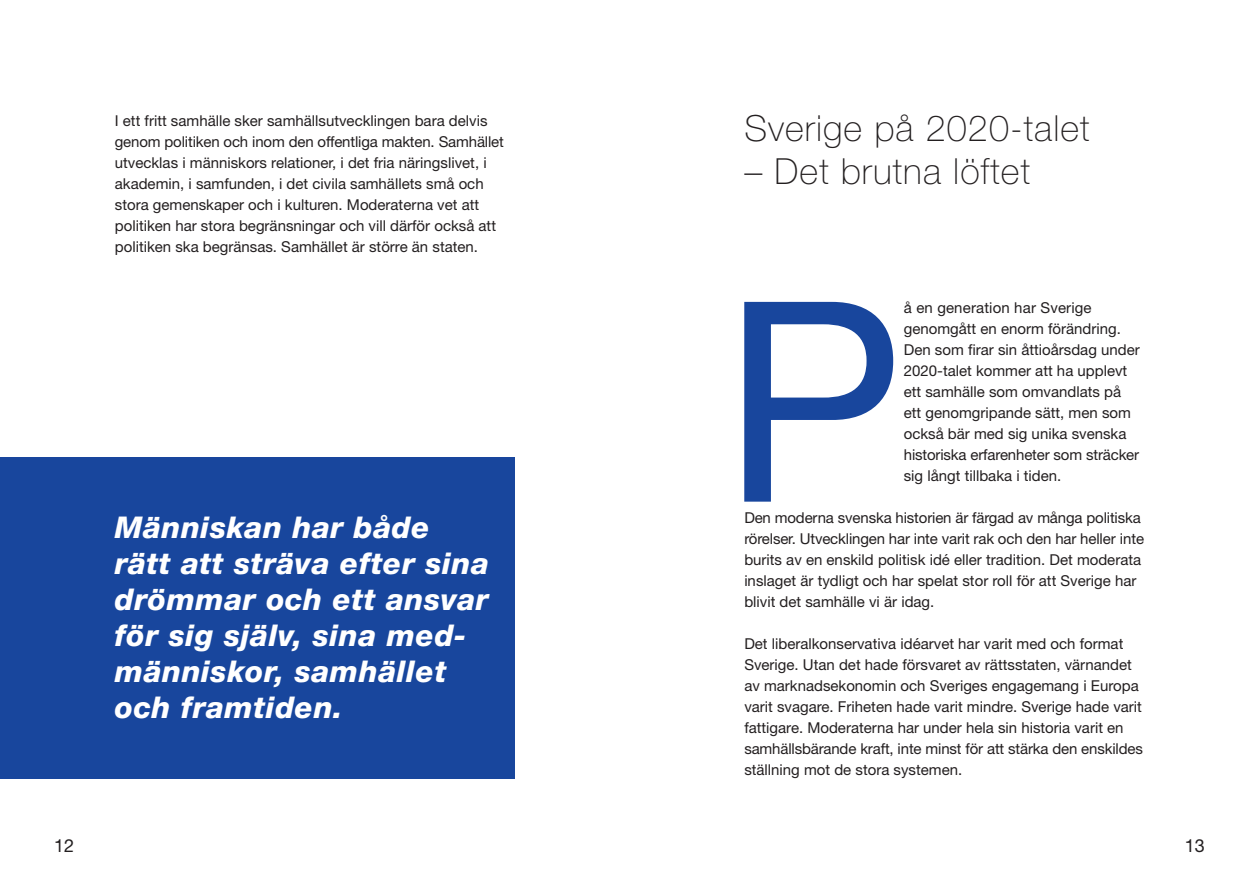
<style>
.page{position:relative;width:1259px;height:893px;background:#fff}
.page>*{position:absolute;margin:0;border:0;box-sizing:border-box;transform-origin:0 0}
.t1{font:279.75px "Helvetica Neue LT Std";color:#18469d}
.t2{font:100 36px "Helvetica Neue LT Std";letter-spacing:.03em;color:#231f20}
.t3{font:italic 800 30px/36px "Helvetica Neue LT Std";letter-spacing:.02em;color:#fff}
.t4{font:18px "Helvetica Neue LT Std";color:#231f20}
.t5{font:15px/21px "Helvetica Neue LT Std";color:#231f20}
</style>
<div class="page">
<div style="left:0;top:457px;width:514px;height:321px;background:#18469d"></div>
<p class="t5" style="left:115px;top:109px;width:390px">I ett fritt samhälle sker samhällsutvecklingen bara delvis genom politiken och inom den offentliga makten. Samhället utvecklas i människors relationer, i det fria näringslivet, i akademin, i samfunden, i det civila samhällets små och stora gemenskaper och i kulturen. Moderaterna vet att politiken har stora begränsningar och vill därför också att politiken ska begränsas. Samhället är större än staten.</p>
<h3 class="t3" style="left:115px;top:509px;width:375px">Människan har både rätt att sträva efter sina drömmar och ett ansvar för sig själv, sina med&shy;människor, samhället och framtiden.</h3>
<h2 class="t2" style="left:744px;top:107px;width:347px">Sverige på 2020-talet</h2>
<h2 class="t2" style="left:744px;top:150px;width:287px">– Det brutna löftet</h2>
<h1 class="t1" style="left:722px;top:235px;width:183px">P</h1>
<p class="t5" style="left:904px;top:297px;width:237px">å en generation har Sverige genomgått en enorm förändring.<br>Den som firar sin åttioårsdag under<br>2020-talet kommer att ha upplevt ett samhälle som omvandlats på ett genomgripande sätt, men som också bär med sig unika svenska historiska erfarenheter som sträcker sig långt tillbaka i tiden.</p>
<p class="t5" style="left:744px;top:507px;width:401px">Den moderna svenska historien är färgad av många politiska rörelser. Utvecklingen har inte varit rak och den har heller inte burits av en enskild politisk idé eller tradition. Det moderata inslaget är tydligt och har spelat stor roll för att Sverige har blivit det samhälle vi är idag.</p>
<p class="t5" style="left:744px;top:633px;width:400px">Det liberalkonservativa idéarvet har varit med och format Sverige. Utan det hade försvaret av rättsstaten, värnandet av marknadsekonomin och Sveriges engagemang i Europa varit svagare. Friheten hade varit mindre. Sverige hade varit fattigare. Moderaterna har under hela sin historia varit en samhällsbärande kraft, inte minst för att stärka den enskildes ställning mot de stora systemen.</p>
<p class="t4" style="left:54px;top:835px;width:22px">12</p>
<p class="t4" style="left:1185px;top:835px;width:22px">13</p>
</div>
